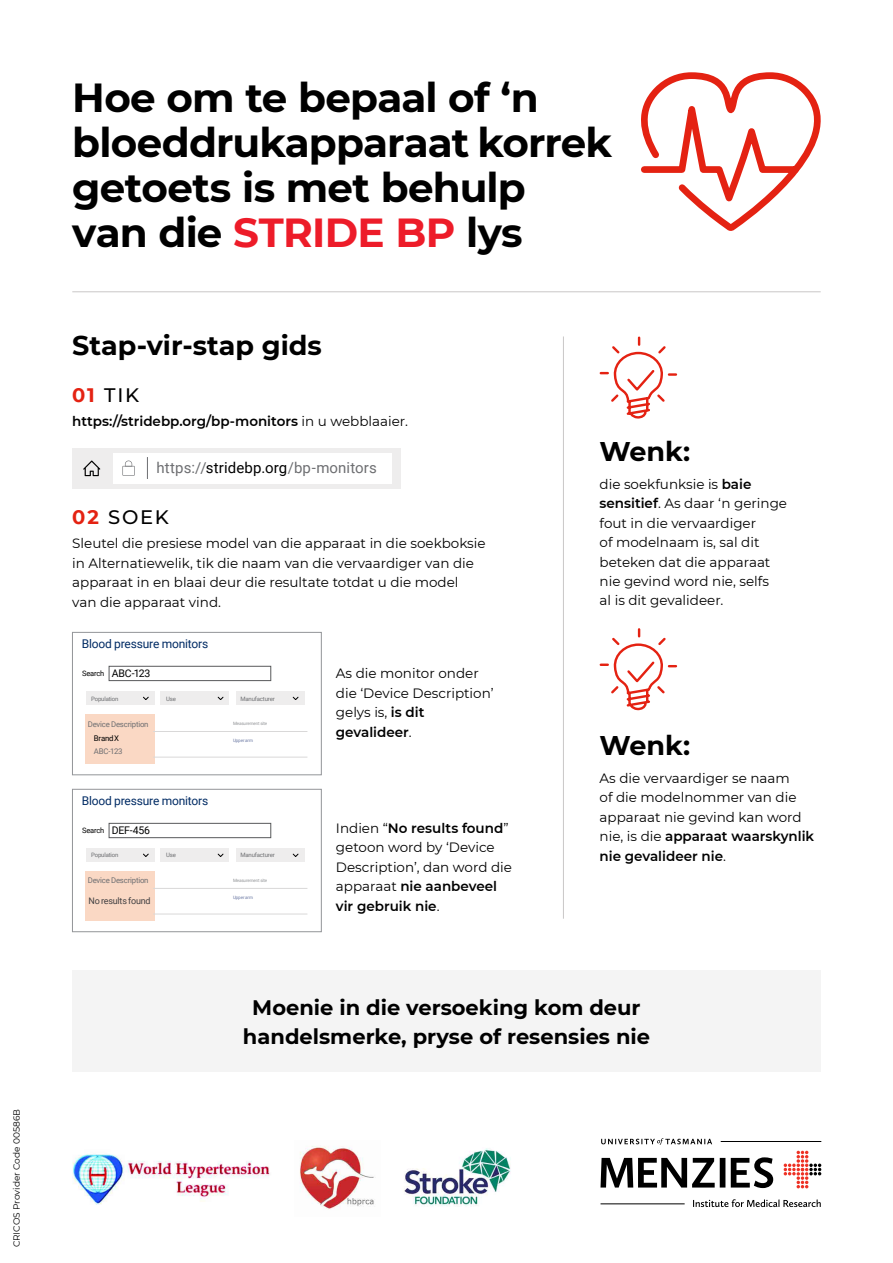
<style>
.page{position:relative;width:893px;height:1263px;background:#fff}
.page>*{position:absolute;margin:0;border:0;box-sizing:border-box;transform-origin:0 0}
.t1{font:700 40.5px/45px "Montserrat";letter-spacing:-.02em;color:#000}
.t2{font:700 27px "Montserrat";color:#000}
.t3{font:700 21px/28.5px "Montserrat";color:#000;text-align:center}
.t4{font:500 19.5px "Montserrat";letter-spacing:.09em;color:#000}
.t5{font:15px "Roboto";letter-spacing:.01em;color:#6d6e71}
.t6{font:13.5px/19.5px "Montserrat";color:#000}
.t7{font:600 13.5px "Montserrat";color:#000}
.t8{font:12px "Roboto";letter-spacing:-.015em;color:#002b64}
.t9{font:10.5px "Roboto";letter-spacing:-.025em;color:#000}
.t10{font:9px "Montserrat";color:#000}
.t11{font:9px "Roboto";letter-spacing:-.025em;color:#414042}
.t12{font:7.8px "Roboto";letter-spacing:-.025em;color:#6d6e71}
.t13{font:7.8px "Roboto";letter-spacing:-.025em;color:#000}
.t14{font:7.5px "Roboto";letter-spacing:-.025em;color:#000}
.t15{font:6px "Roboto";letter-spacing:-.025em;color:#6d6e71}
.t16{font:4.5px "Roboto";letter-spacing:-.025em;color:#939598}
.t17{font:4.5px "Roboto";letter-spacing:-.02em;color:#6977a3}
.s1{color:#ed1c29}
.s2{font-weight:700;color:#e42212}
.s3{font-weight:400}
.s4{color:#000}
.s5{font-size:7.5px}
.s6{font-weight:600}
</style>
<div class="page">
<hr style="left:563px;top:336px;width:1px;height:583px;background:#c9c7c7">
<svg style="left:599px;top:336px;width:79px;height:83px"></svg>
<svg style="left:599px;top:628px;width:79px;height:83px"></svg>
<div style="left:72px;top:632px;width:250px;height:143px;border:1px solid #939598"></div>
<div style="left:72px;top:789px;width:250px;height:143px;border:1px solid #939598"></div>
<hr style="left:72px;top:292px;width:749px;height:1px;background:#c9c7c7">
<div style="left:85px;top:714px;width:70px;height:50px;background:#fad8c4"></div>
<div style="left:85px;top:871px;width:70px;height:49px;background:#fad8c4"></div>
<hr style="left:153px;top:731px;width:154px;height:1px;background:#d9d8d8">
<hr style="left:153px;top:888px;width:154px;height:1px;background:#d9d8d8">
<hr style="left:153px;top:757px;width:154px;height:1px;background:#d9d8d8">
<hr style="left:153px;top:914px;width:154px;height:1px;background:#d9d8d8">
<div style="left:86px;top:691px;width:69px;height:14px;background:#eeeded"></div>
<div style="left:72px;top:448px;width:329px;height:40px;background:#eeeded"></div>
<div style="left:86px;top:848px;width:69px;height:14px;background:#eeeded"></div>
<div style="left:160px;top:691px;width:69px;height:14px;background:#eeeded"></div>
<div style="left:160px;top:848px;width:69px;height:14px;background:#eeeded"></div>
<div style="left:236px;top:691px;width:69px;height:14px;background:#eeeded"></div>
<div style="left:236px;top:848px;width:69px;height:14px;background:#eeeded"></div>
<svg style="left:143px;top:697px;width:6px;height:3px"></svg>
<svg style="left:143px;top:853px;width:6px;height:4px"></svg>
<svg style="left:218px;top:697px;width:6px;height:3px"></svg>
<svg style="left:218px;top:853px;width:6px;height:4px"></svg>
<svg style="left:293px;top:697px;width:6px;height:3px"></svg>
<svg style="left:293px;top:853px;width:6px;height:4px"></svg>
<div style="left:109px;top:823px;width:162px;height:15px;border:1px solid #58595b"></div>
<div style="left:109px;top:666px;width:162px;height:15px;border:1px solid #58595b"></div>
<svg style="left:83px;top:460px;width:18px;height:16px"></svg>
<div style="left:113px;top:452px;width:279px;height:31px;background:#fff"></div>
<svg style="left:122px;top:460px;width:13px;height:16px"></svg>
<svg style="left:147px;top:457px;width:1px;height:22px"></svg>
<div style="left:72px;top:970px;width:749px;height:101px;background:#f4f4f4"></div>
<svg style="left:641px;top:72px;width:180px;height:159px"></svg>
<svg style="left:784px;top:1151px;width:37px;height:37px"></svg>
<svg style="left:600px;top:1158px;width:125px;height:29px"></svg>
<svg style="left:731px;top:1157px;width:42px;height:31px"></svg>
<svg style="left:693px;top:1199px;width:128px;height:8px"></svg>
<hr style="left:600px;top:1203px;width:85px;height:1px;background:#000">
<hr style="left:721px;top:1141px;width:100px;height:1px;background:#000">
<svg style="left:601px;top:1138px;width:111px;height:7px"></svg>
<img style="left:404px;top:1148px;width:107px;height:58px">
<img style="left:72px;top:1154px;width:198px;height:50px">
<img style="left:299px;top:1146px;width:75px;height:64px">
<p class="t10" style="left:10px;top:1247px;width:140px;rotate:-90deg">CRICOS Provider Code 00586B</p>
<h1 class="t1" style="left:72px;top:74px;width:542px">Hoe om te bepaal of ‘n bloeddrukapparaat korrek getoets is met behulp<br>van die <span class="s1">STRIDE BP</span> lys</h1>
<h2 class="t2" style="left:72px;top:326px;width:251px">Stap-vir-stap gids</h2>
<h3 class="t4" style="left:72px;top:381px;width:68px"><span class="s2">01</span> TIK</h3>
<p class="t7" style="left:72px;top:411px;width:337px">https://stridebp.org/bp-monitors <span class="s3">in u webblaaier.</span></p>
<p class="t5" style="left:157px;top:458px;width:222px">https://<span class="s4">stridebp.org</span>/bp-monitors</p>
<h3 class="t4" style="left:72px;top:504px;width:98px"><span class="s2">02</span> SOEK</h3>
<p class="t6" style="left:72px;top:533px;width:415px">Sleutel die presiese model van die apparaat in die soekboksie in Alternatiewelik, tik die naam van die vervaardiger van die apparaat in en blaai deur die resultate totdat u die model van die apparaat vind.</p>
<p class="t8" style="left:82px;top:635px;width:128px">Blood pressure monitors</p>
<p class="t9" style="left:82px;top:666px;width:70px"><span class="s5">Search</span> ABC-123</p>
<p class="t15" style="left:91px;top:694px;width:29px">Population</p>
<p class="t15" style="left:166px;top:694px;width:11px">Use</p>
<p class="t15" style="left:240px;top:694px;width:36px">Manufacturer</p>
<p class="t12" style="left:88px;top:718px;width:62px">Device Description</p>
<p class="t16" style="left:233px;top:721px;width:36px">Measurement site</p>
<p class="t13" style="left:94px;top:733px;width:27px">Brand X</p>
<p class="t12" style="left:94px;top:746px;width:30px">ABC-123</p>
<p class="t17" style="left:233px;top:737px;width:21px">Upper arm</p>
<p class="t6" style="left:336px;top:663px;width:159px">As die monitor onder die ‘Device Description’ gelys is, <span class="s6">is dit gevalideer</span>.</p>
<p class="t8" style="left:82px;top:792px;width:128px">Blood pressure monitors</p>
<p class="t9" style="left:112px;top:823px;width:40px">DEF-456</p>
<p class="t14" style="left:82px;top:825px;width:24px">Search</p>
<p class="t15" style="left:91px;top:851px;width:29px">Population</p>
<p class="t12" style="left:88px;top:875px;width:62px">Device Description</p>
<p class="t11" style="left:88px;top:894px;width:64px">No results found</p>
<p class="t15" style="left:166px;top:851px;width:11px">Use</p>
<p class="t15" style="left:240px;top:851px;width:36px">Manufacturer</p>
<p class="t16" style="left:233px;top:877px;width:36px">Measurement site</p>
<p class="t17" style="left:233px;top:894px;width:21px">Upper arm</p>
<p class="t6" style="left:336px;top:818px;width:178px">Indien “<span class="s6">No results found</span>” getoon word by ‘Device<br>Description’, dan word die apparaat <span class="s6">nie aanbeveel vir gebruik nie</span>.</p>
<h2 class="t2" style="left:600px;top:431px;width:92px">Wenk:</h2>
<p class="t6" style="left:600px;top:473px;width:189px">die soekfunksie is <span class="s6">baie sensitief</span>. As daar ‘n geringe fout in die vervaardiger<br>of modelnaam is, sal dit beteken dat die apparaat nie gevind word nie, selfs<br>al is dit gevalideer.</p>
<h2 class="t2" style="left:600px;top:726px;width:92px">Wenk:</h2>
<p class="t6" style="left:600px;top:768px;width:216px">As die vervaardiger se naam<br>of die modelnommer van die apparaat nie gevind kan word nie, is die <span class="s6">apparaat waarskynlik nie gevalideer nie</span>.</p>
<h3 class="t3" style="left:243px;top:992px;width:409px">Moenie in die versoeking kom deur handelsmerke, pryse of resensies nie</h3>
</div>
